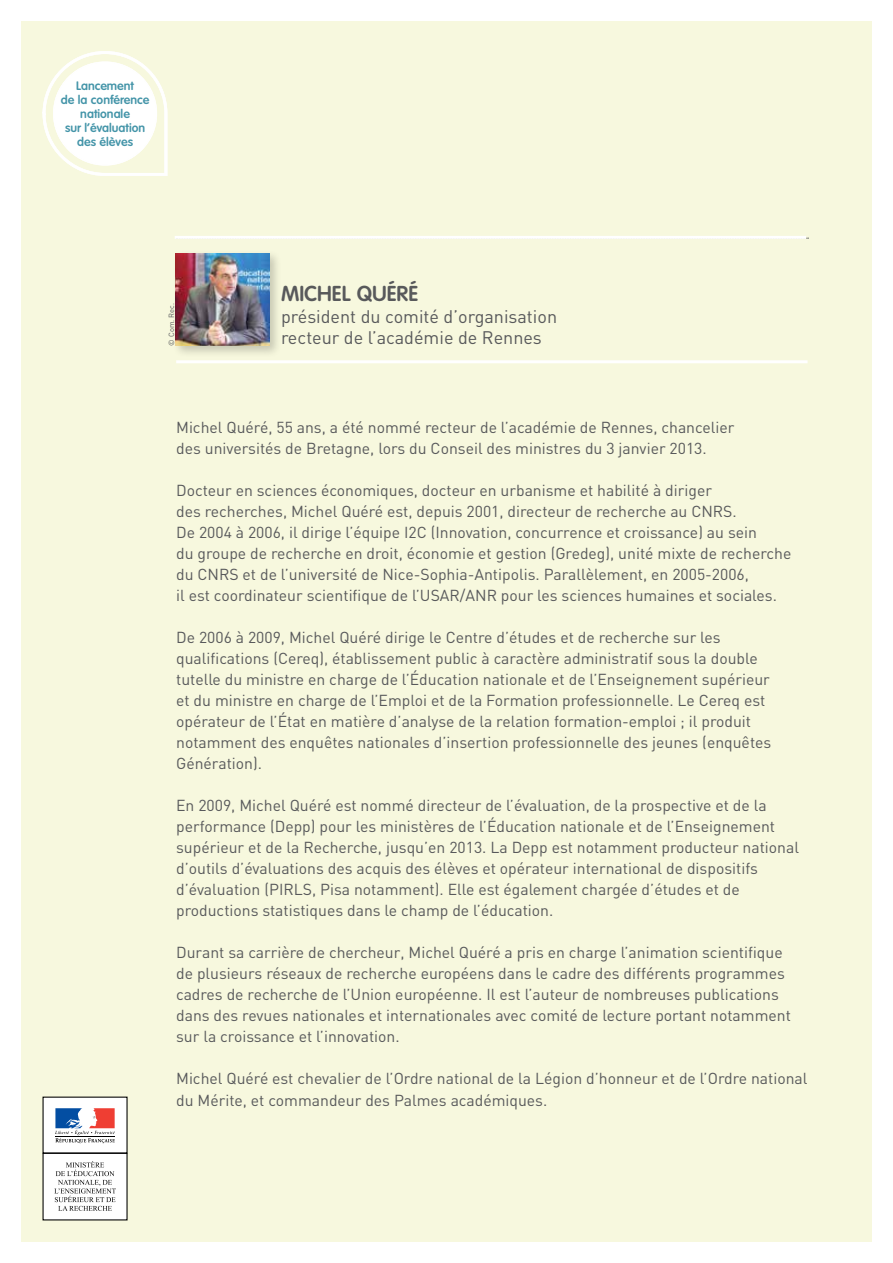
<style>
.page{position:relative;width:893px;height:1263px;background:#fff}
.page>*{position:absolute;margin:0;border:0;box-sizing:border-box;transform-origin:0 0}
.t1{font:600 21px "Volkswagen";color:#58595b}
.t2{font:18px "DIN";color:#58595b}
.t3{font:15.75px/21px "DIN";color:#58595b}
.t4{font:600 12px/14px "Volkswagen";color:#4394a8;text-align:center}
.t5{font:7.5px "DIN";color:#58595b}
</style>
<div class="page">
<div style="left:21px;top:21px;width:851px;height:1221px;background:#f7f8de"></div>
<svg style="left:42px;top:51px;width:126px;height:125px"></svg>
<hr style="left:175px;top:236px;width:631px;height:3px;background:#fff">
<hr style="left:176px;top:360px;width:631px;height:3px;background:#fff">
<div style="left:172px;top:249px;width:111px;height:109px;background:#000;opacity:.2"></div>
<img style="left:176px;top:253px;width:94px;height:93px">
<div style="left:43px;top:1097px;width:84px;height:56px;background:#fff"></div>
<svg style="left:55px;top:1108px;width:60px;height:35px"></svg>
<hr style="left:55px;top:1136px;width:60px;height:1px;background:#000">
<div style="left:43px;top:1153px;width:84px;height:67px;background:#fff"></div>
<svg style="left:54px;top:1161px;width:62px;height:50px"></svg>
<p class="t4" style="left:61px;top:79px;width:90px">lancement<br>de la conférence nationale<br>sur l’évaluation des élèves</p>
<p class="t4" style="left:76px;top:79px;width:7px">L</p>
<p class="t5" style="left:167px;top:346px;width:44px;rotate:-90deg">© Com. Rec.</p>
<h1 class="t1" style="left:281px;top:281px;width:137px">Michel Quéré</h1>
<p class="t2" style="left:281px;top:305px;width:278px">président du comité d’organisation</p>
<p class="t2" style="left:281px;top:326px;width:262px">recteur de l’académie de Rennes</p>
<p class="t3" style="left:176px;top:416px;width:560px">Michel Quéré, 55 ans, a été nommé recteur de l’académie de Rennes, chancelier des universités de Bretagne, lors du Conseil des ministres du 3 janvier 2013.</p>
<p class="t3" style="left:176px;top:479px;width:617px">Docteur en sciences économiques, docteur en urbanisme et habilité à diriger<br>des recherches, Michel Quéré est, depuis 2001, directeur de recherche au CNRS.<br>De 2004 à 2006, il dirige l’équipe I2C (Innovation, concurrence et croissance) au sein<br>du groupe de recherche en droit, économie et gestion (Gredeg), unité mixte de recherche du CNRS et de l’université de Nice-Sophia-Antipolis. Parallèlement, en 2005-2006,<br>il est coordinateur scientifique de l’USAR/ANR pour les sciences humaines et sociales.</p>
<p class="t3" style="left:176px;top:626px;width:597px">De 2006 à 2009, Michel Quéré dirige le Centre d’études et de recherche sur les qualifications (Cereq), établissement public à caractère administratif sous la double tutelle du ministre en charge de l’Éducation nationale et de l’Enseignement supérieur et du ministre en charge de l’Emploi et de la Formation professionnelle. Le Cereq est opérateur de l’État en matière d’analyse de la relation formation-emploi ; il produit notamment des enquêtes nationales d’insertion professionnelle des jeunes (enquêtes Génération).</p>
<p class="t3" style="left:176px;top:794px;width:624px">En 2009, Michel Quéré est nommé directeur de l’évaluation, de la prospective et de la performance (Depp) pour les ministères de l’Éducation nationale et de l’Enseignement supérieur et de la Recherche, jusqu’en 2013. La Depp est notamment producteur national d’outils d’évaluations des acquis des élèves et opérateur international de dispositifs d’évaluation (PIRLS, Pisa notamment). Elle est également chargée d’études et de productions statistiques dans le champ de l’éducation.</p>
<p class="t3" style="left:176px;top:941px;width:616px">Durant sa carrière de chercheur, Michel Quéré a pris en charge l’animation scientifique de plusieurs réseaux de recherche européens dans le cadre des différents programmes cadres de recherche de l’Union européenne. Il est l’auteur de nombreuses publications dans des revues nationales et internationales avec comité de lecture portant notamment sur la croissance et l’innovation.</p>
<p class="t3" style="left:176px;top:1066px;width:633px;line-height:22.5px">Michel Quéré est chevalier de l’Ordre national de la Légion d’honneur et de l’Ordre national du Mérite, et commandeur des Palmes académiques.</p>
</div>
